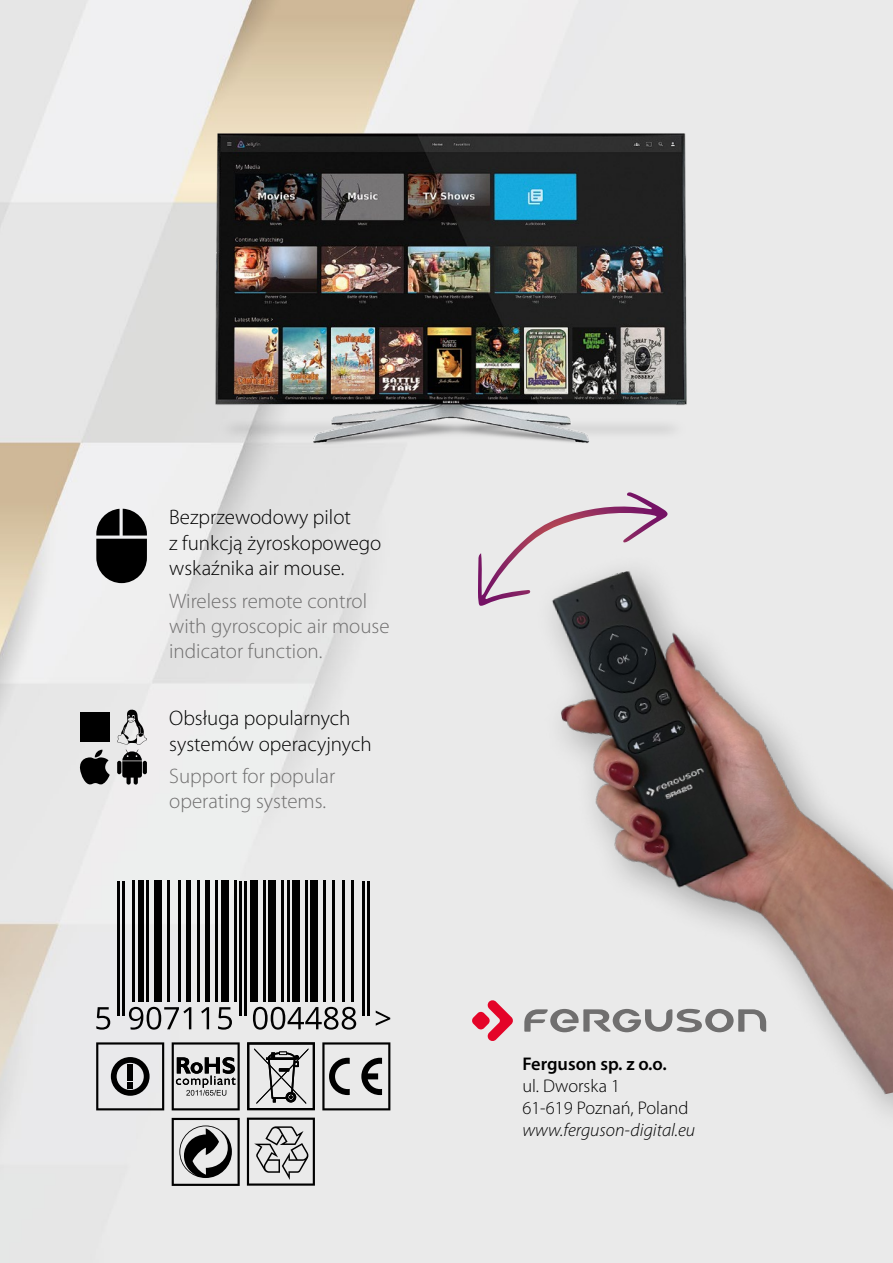
<style>
.page{position:relative;width:893px;height:1263px;background:#fff}
.page>*{position:absolute;margin:0;border:0;box-sizing:border-box;transform-origin:0 0}
.t1{font:300 21px/25.2px "Myriad Pro";color:#000}
.t2{font:300 21px/25.2px "Myriad Pro";color:#706f6f}
.t3{font:300 18.3px/22px "Myriad Pro";color:#000}
.t4{font:italic 300 18.3px "Myriad Pro";color:#000}
.t5{font:600 18.3px "Myriad Pro";color:#000}
</style>
<div class="page">
<img style="left:1px;top:0;width:892px;height:1263px">
<svg style="left:247px;top:1117px;width:68px;height:69px;background:#b4b4b4"></svg>
<svg style="left:172px;top:1118px;width:68px;height:68px;background:#949494"></svg>
<svg style="left:247px;top:1042px;width:68px;height:68px;background:#a8a8a8"></svg>
<svg style="left:322px;top:1042px;width:68px;height:68px;background:#acacac"></svg>
<svg style="left:172px;top:1042px;width:68px;height:68px;background:#a5a5a5"></svg>
<svg style="left:96px;top:1042px;width:68px;height:68px;background:#a9a9aa"></svg>
<svg style="left:472px;top:1000px;width:41px;height:41px;background:#e78998"></svg>
<svg style="left:524px;top:1009px;width:6px;height:23px"></svg>
<hr style="left:117px;top:881px;width:2px;height:134px;background:#000">
<hr style="left:122px;top:881px;width:3px;height:134px;background:#000">
<hr style="left:133px;top:881px;width:2px;height:121px;background:#000">
<div style="left:138px;top:881px;width:5px;height:121px;background:#000"></div>
<hr style="left:146px;top:881px;width:2px;height:121px;background:#000">
<div style="left:154px;top:881px;width:8px;height:121px;background:#000"></div>
<hr style="left:167px;top:881px;width:3px;height:121px;background:#000">
<hr style="left:178px;top:881px;width:3px;height:121px;background:#000">
<div style="left:186px;top:881px;width:5px;height:121px;background:#000"></div>
<hr style="left:197px;top:881px;width:2px;height:121px;background:#000">
<div style="left:205px;top:881px;width:5px;height:121px;background:#000"></div>
<hr style="left:216px;top:881px;width:2px;height:121px;background:#000">
<div style="left:221px;top:881px;width:8px;height:121px;background:#000"></div>
<hr style="left:234px;top:881px;width:3px;height:121px;background:#000">
<hr style="left:239px;top:881px;width:3px;height:134px;background:#000">
<hr style="left:244px;top:881px;width:3px;height:134px;background:#000">
<div style="left:250px;top:881px;width:8px;height:121px;background:#000"></div>
<hr style="left:263px;top:881px;width:3px;height:121px;background:#000">
<div style="left:268px;top:881px;width:8px;height:121px;background:#000"></div>
<hr style="left:281px;top:881px;width:3px;height:121px;background:#000">
<hr style="left:287px;top:881px;width:2px;height:121px;background:#000">
<div style="left:292px;top:881px;width:8px;height:121px;background:#000"></div>
<hr style="left:305px;top:881px;width:3px;height:121px;background:#000">
<div style="left:310px;top:881px;width:8px;height:121px;background:#000"></div>
<hr style="left:324px;top:881px;width:2px;height:121px;background:#000">
<hr style="left:332px;top:881px;width:2px;height:121px;background:#000">
<hr style="left:343px;top:881px;width:2px;height:121px;background:#000">
<hr style="left:351px;top:881px;width:2px;height:121px;background:#000">
<hr style="left:362px;top:881px;width:2px;height:134px;background:#000">
<hr style="left:367px;top:881px;width:3px;height:134px;background:#000">
<svg style="left:96px;top:1007px;width:14px;height:23px"></svg>
<svg style="left:129px;top:1007px;width:62px;height:23px"></svg>
<svg style="left:201px;top:1007px;width:8px;height:22px"></svg>
<svg style="left:218px;top:1007px;width:14px;height:23px"></svg>
<svg style="left:253px;top:1007px;width:103px;height:23px;background:#9c9c9c"></svg>
<svg style="left:376px;top:1010px;width:14px;height:16px"></svg>
<svg style="left:96px;top:509px;width:51px;height:74px"></svg>
<img style="left:210px;top:134px;width:484px;height:313px">
<svg style="left:478px;top:492px;width:191px;height:114px;background:#d9cad4"></svg>
<div style="left:80px;top:712px;width:14px;height:15px;background:#000"></div>
<div style="left:95px;top:712px;width:15px;height:15px;background:#000"></div>
<div style="left:95px;top:728px;width:15px;height:14px;background:#000"></div>
<div style="left:80px;top:728px;width:14px;height:14px;background:#000"></div>
<svg style="left:80px;top:750px;width:30px;height:34px"></svg>
<svg style="left:117px;top:709px;width:30px;height:76px;background:#939393"></svg>
<img style="left:535px;top:515px;width:358px;height:629px">
<p class="t1" style="left:169px;top:505px;width:214px">Bezprzewodowy pilot<br>z funkcją żyroskopowego wskaźnika air mouse.</p>
<p class="t2" style="left:169px;top:588px;width:222px">Wireless remote control with gyroscopic air mouse indicator function.</p>
<p class="t1" style="left:169px;top:706px;width:204px">Obsługa popularnych systemów operacyjnych</p>
<p class="t2" style="left:169px;top:763px;width:167px">Support for popular operating systems.</p>
<p class="t5" style="left:522px;top:1052px;width:146px">Ferguson sp. z o.o.</p>
<p class="t3" style="left:522px;top:1074px;width:168px">ul. Dworska 1<br>61-619 Poznań, Poland</p>
<p class="t4" style="left:522px;top:1119px;width:174px">www.ferguson-digital.eu</p>
</div>
